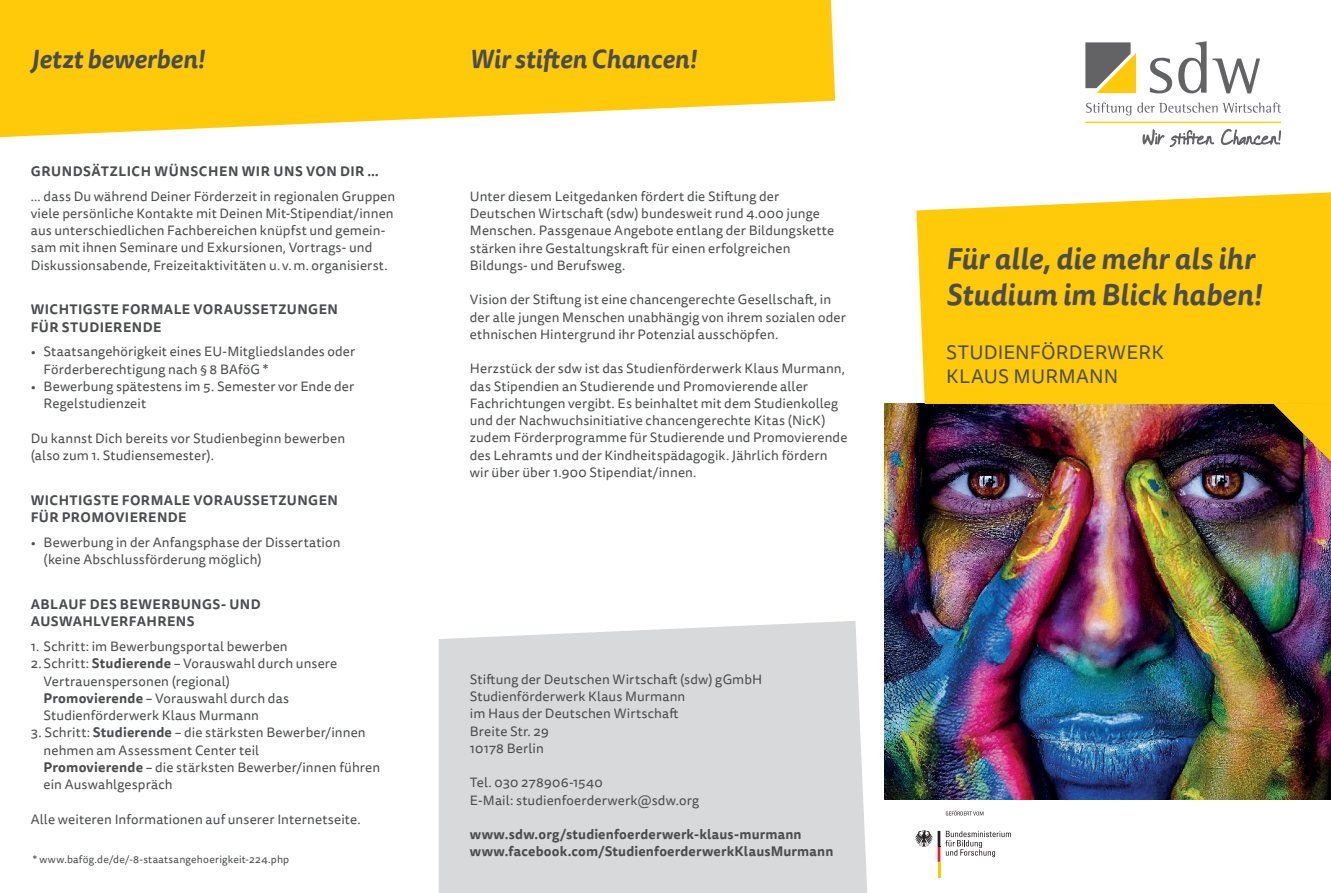
<style>
.page{position:relative;width:1331px;height:893px;background:#fff}
.page>*{position:absolute;margin:0;border:0;box-sizing:border-box;transform-origin:0 0}
.t1{font:italic 700 29.25px/36px "Tisa Sans Pro";letter-spacing:.005em;color:#4b4c4d}
.t2{font:italic 700 25.5px "Tisa Sans Pro";color:#4b4c4d}
.t3{font:19.5px/24px "Tisa Sans Pro";letter-spacing:.015em;color:#4b4c4d}
.t4{font:13.5px/17.2px "Tisa Sans Pro";letter-spacing:.01em;color:#4b4c4d}
.t5{font:700 13.5px/17.2px "Tisa Sans Pro";letter-spacing:.03em;color:#4b4c4d}
.t6{font:10.5px "Tisa Sans Pro";letter-spacing:.02em;color:#4b4c4d}
.s1{font-weight:700}
</style>
<div class="page">
<img style="left:884px;top:404px;width:447px;height:395px">
<svg style="left:0;top:0;width:835px;height:137px;background:#fed12a"></svg>
<div style="left:439px;top:621px;width:428px;height:272px;background:#d8d9db"></div>
<div style="left:916px;top:192px;width:415px;height:212px;background:#feca0a"></div>
<svg style="left:1273px;top:404px;width:58px;height:57px;background:#9f7117"></svg>
<svg style="left:1086px;top:103px;width:195px;height:12px"></svg>
<svg style="left:1150px;top:58px;width:22px;height:35px"></svg>
<svg style="left:1178px;top:41px;width:28px;height:52px"></svg>
<svg style="left:1212px;top:59px;width:48px;height:34px"></svg>
<hr style="left:1085px;top:122px;width:196px;height:1px;background:#fed105">
<svg style="left:1085px;top:42px;width:51px;height:51px;background:#a6965d"></svg>
<svg style="left:1221px;top:129px;width:60px;height:16px"></svg>
<svg style="left:1143px;top:130px;width:71px;height:17px"></svg>
<svg style="left:915px;top:810px;width:96px;height:68px"></svg>
<h2 class="t2" style="left:31px;top:41px;width:176px">Jetzt bewerben!</h2>
<h2 class="t2" style="left:470px;top:41px;width:229px">Wir stiften Chancen!</h2>
<p class="t5" style="left:31px;top:162px;width:349px">GRUNDSÄTZLICH WÜNSCHEN WIR UNS VON DIR …</p>
<p class="t4" style="left:31px;top:188px;width:366px">... dass Du während Deiner Förderzeit in regionalen Gruppen viele persönliche Kontakte mit Deinen Mit-Stipendiat/innen aus unterschiedlichen Fachbereichen knüpfst und gemein&shy;sam mit ihnen Seminare und Exkursionen, Vortrags- und Diskussionsabende, Freizeitaktivitäten u. v. m. organisierst.</p>
<p class="t5" style="left:31px;top:301px;width:309px">WICHTIGSTE FORMALE VORAUSSETZUNGEN<br>FÜR STUDIERENDE</p>
<p class="t4" style="left:44px;top:343px;width:313px;text-indent:-13px">• Staatsangehörigkeit eines EU-Mitgliedslandes oder<br>Förderberechtigung nach § 8 BAföG *</p>
<p class="t4" style="left:44px;top:378px;width:312px;text-indent:-13px">• Bewerbung spätestens im 5. Semester vor Ende der<br>Regelstudienzeit</p>
<p class="t4" style="left:31px;top:430px;width:316px">Du kannst Dich bereits vor Studienbeginn bewerben (also zum 1. Studiensemester).</p>
<p class="t5" style="left:31px;top:491px;width:309px">WICHTIGSTE FORMALE VORAUSSETZUNGEN<br>FÜR PROMOVIERENDE</p>
<p class="t4" style="left:44px;top:534px;width:298px;text-indent:-13px">• Bewerbung in der Anfangsphase der Dissertation (keine Abschlussförderung möglich)</p>
<p class="t5" style="left:31px;top:595px;width:231px">ABLAUF DES BEWERBUNGS- UND<br>AUSWAHLVERFAHRENS</p>
<p class="t4" style="left:31px;top:638px;width:258px">1. Schritt: im Bewerbungsportal bewerben</p>
<p class="t4" style="left:44px;top:655px;width:295px;text-indent:-13px">2. Schritt: <span class="s1">Studierende</span> – Vorauswahl durch unsere Vertrauenspersonen (regional)<br><span class="s1">Promovierende</span> – Vorauswahl durch das Studienförderwerk Klaus Murmann</p>
<p class="t4" style="left:44px;top:724px;width:338px;text-indent:-13px">3. Schritt: <span class="s1">Studierende</span> – die stärksten Bewerber/innen nehmen am Assessment Center teil<br><span class="s1">Promovierende</span> – die stärksten Bewerber/innen führen ein Auswahlgespräch</p>
<p class="t4" style="left:31px;top:811px;width:331px">Alle weiteren Informationen auf unserer Internetseite.</p>
<p class="t6" style="left:33px;top:852px;width:258px">* www.bafög.de/de/-8-staatsangehoerigkeit-224.php</p>
<p class="t4" style="left:470px;top:188px;width:366px">Unter diesem Leitgedanken fördert die Stiftung der Deutschen Wirtschaft (sdw) bundesweit rund 4.000 junge Menschen. Passgenaue Angebote entlang der Bildungskette stärken ihre Gestaltungskraft für einen erfolgreichen Bildungs- und Berufsweg.</p>
<p class="t4" style="left:470px;top:291px;width:378px">Vision der Stiftung ist eine chancengerechte Gesellschaft, in der alle jungen Menschen unabhängig von ihrem sozialen oder ethnischen Hintergrund ihr Potenzial ausschöpfen.</p>
<p class="t4" style="left:470px;top:360px;width:379px">Herzstück der sdw ist das Studienförderwerk Klaus Murmann, das Stipendien an Studierende und Promovierende aller Fachrichtungen vergibt. Es beinhaltet mit dem Studienkolleg und der Nachwuchsinitiative chancengerechte Kitas (NicK) zudem Förderprogramme für Studierende und Promovierende des Lehramts und der Kindheitspädagogik. Jährlich fördern wir über über 1.900 Stipendiat/innen.</p>
<p class="t4" style="left:470px;top:671px;width:294px">Stiftung der Deutschen Wirtschaft (sdw) gGmbH<br>Studienförderwerk Klaus Murmann<br>im Haus der Deutschen Wirtschaft<br>Breite Str. 29<br>10178 Berlin</p>
<p class="t4" style="left:470px;top:774px;width:231px">Tel. 030 278906-1540<br>E-Mail: studienfoerderwerk@sdw.org</p>
<p class="t5" style="left:470px;top:826px;width:365px">www.sdw.org/studienfoerderwerk-klaus-murmann www.facebook.com/StudienfoerderwerkKlausMurmann</p>
<h1 class="t1" style="left:946px;top:241px;width:317px">Für alle, die mehr als ihr<br>Studium im Blick haben!</h1>
<h3 class="t3" style="left:946px;top:340px;width:219px">STUDIENFÖRDERWERK<br>KLAUS MURMANN</h3>
</div>
